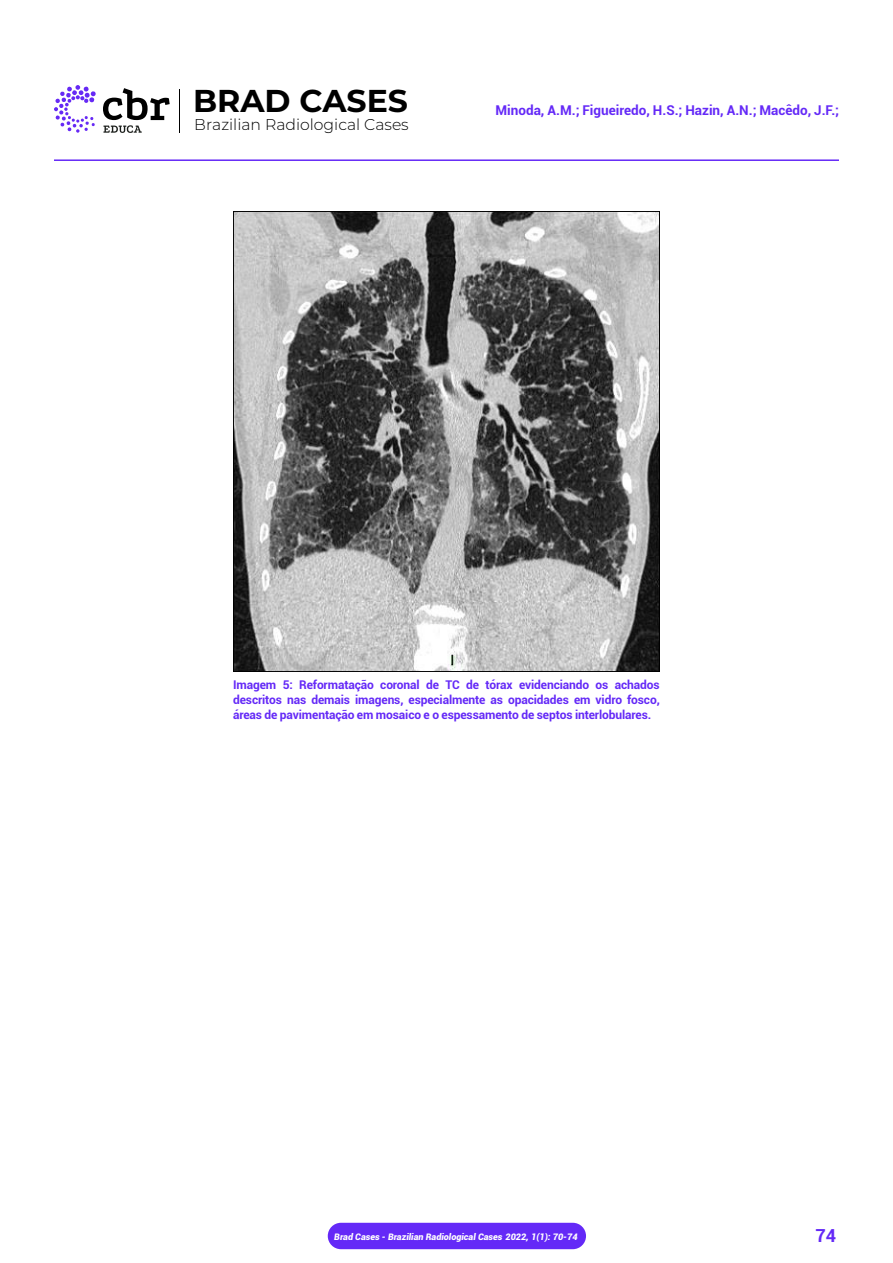
<style>
.page{position:relative;width:893px;height:1263px;background:#fff}
.page>*{position:absolute;margin:0;border:0;box-sizing:border-box;transform-origin:0 0}
.t1{font:700 31.65px "Montserrat";color:#000}
.t2{font:700 18px "Roboto";color:#6429f7}
.t3{font:300 15.6px "Montserrat";color:#000}
.t4{font:700 13.5px "Roboto";color:#6429f7}
.Legenda_títulos_imagens{font:700 12px/15px "Roboto";letter-spacing:-.01em;color:#6429f7;text-align:justify}
.t5{font:italic 900 9px "Roboto";color:#fff}
</style>
<div class="page">
<hr style="left:54px;top:159px;width:785px;height:2px;background:#6429f7">
<div style="left:328px;top:1223px;width:258px;height:26px;background:#6429f7;border-radius:13px"></div>
<hr style="left:179px;top:90px;width:1px;height:43px;background:#000">
<svg style="left:103px;top:88px;width:67px;height:45px"></svg>
<svg style="left:54px;top:85px;width:42px;height:48px"></svg>
<img style="left:233px;top:212px;width:427px;height:460px">
<h1 class="t1" style="left:193px;top:78px;width:217px">BRAD CASES</h1>
<h3 class="t3" style="left:194px;top:114px;width:216px">Brazilian Radiological Cases</h3>
<p class="t4" style="left:495px;top:101px;width:345px">Minoda, A.M.; Figueiredo, H.S.; Hazin, A.N.; Macêdo, J.F.;</p>
<p class="Legenda_títulos_imagens" style="left:233px;top:677px;width:428px">Imagem 5: Reformatação coronal de TC de tórax evidenciando os achados descritos nas demais imagens, especialmente as opacidades em vidro fosco, áreas de pavimentação em mosaico e o espessamento de septos interlobulares.</p>
<p class="t5" style="left:334px;top:1230px;width:245px">Brad Cases - Brazilian Radiological Cases 2022, 1(1): 70-74</p>
<h2 class="t2" style="left:815px;top:1223px;width:22px">74</h2>
</div>
